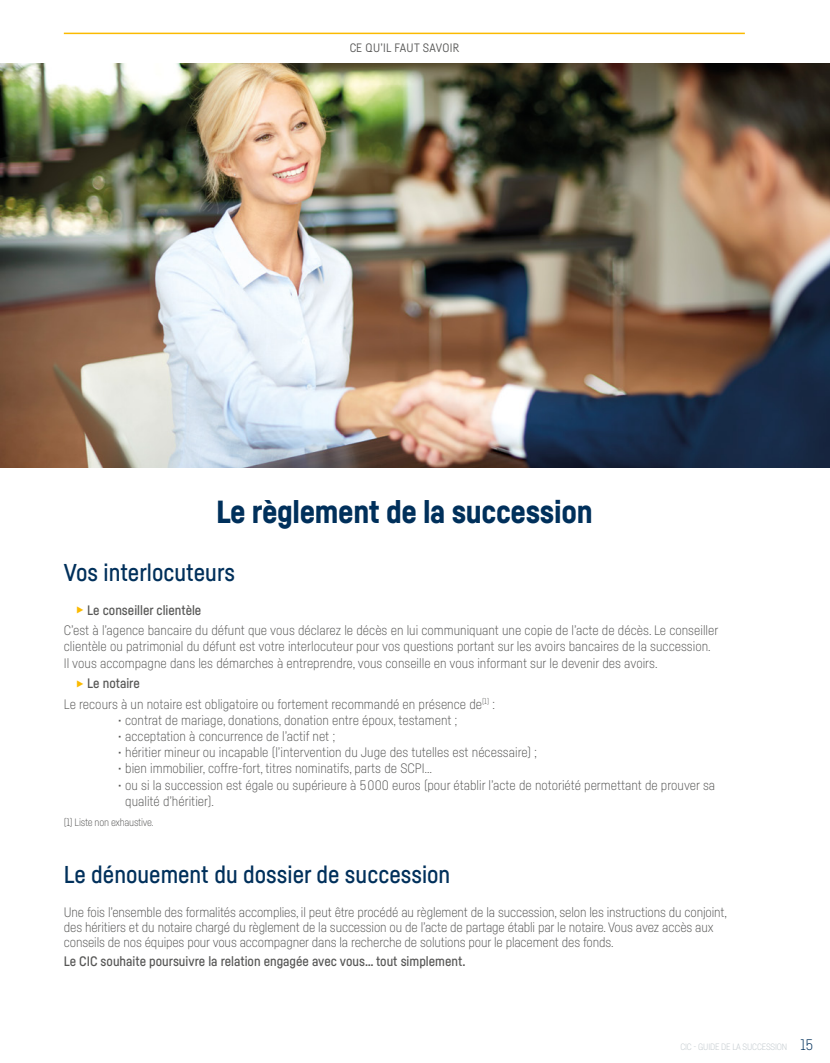
<style>
.page{position:relative;width:830px;height:1063px;background:#fff}
.page>*{position:absolute;margin:0;border:0;box-sizing:border-box;transform-origin:0 0}
.t1{font:900 31.5px "Fabrikat";letter-spacing:-.01em;color:#00305b}
.t2{font:500 24px "Fabrikat";color:#00305b}
.t3{font:300 13.5px/20.4px "Fabrikat";color:#575756}
.t4{font:500 13.5px "Fabrikat";color:#575756}
.t5{font:12px "Fabrikat";letter-spacing:.025em;color:#575756}
.t6{font:300 10.5px "Fabrikat";letter-spacing:-.025em;color:#575756}
.t7{font:300 9px "Fabrikat";letter-spacing:-.02em;color:#bdc5ca}
.s1{font-family:"European Pi Three";font-weight:400;font-size:9px;color:#fbba00}
.s2{font-weight:500}
.s3{font-size:15px;color:#00305b}
</style>
<div class="page">
<img style="left:1px;top:64px;width:828px;height:404px">
<hr style="left:64px;top:33px;width:680px;height:1px;background:#fbba00">
<p class="t5" style="left:349px;top:41px;width:111px">CE QU’IL FAUT SAVOIR</p>
<h1 class="t1" style="left:216px;top:492px;width:378px">Le règlement de la succession</h1>
<h2 class="t2" style="left:64px;top:558px;width:173px">Vos interlocuteurs</h2>
<p class="t3" style="left:64px;top:599px;width:655px;text-indent:13px"><span class="s1">E</span> <span class="s2">Le conseiller clientèle<br></span>C’est à l’agence bancaire du défunt que vous déclarez le décès en lui communiquant une copie de l’acte de décès. Le conseiller</p>
<p class="t3" style="left:64px;top:638px;width:648px;line-height:16.2px">clientèle ou patrimonial du défunt est votre interlocuteur pour vos questions portant sur les avoirs bancaires de la succession.<br>Il vous accompagne dans les démarches à entreprendre, vous conseille en vous informant sur le devenir des avoirs.</p>
<p class="t3" style="left:64px;top:673px;width:432px;text-indent:13px"><span class="s1">E</span> <span class="s2">Le notaire<br></span>Le recours à un notaire est obligatoire ou fortement recommandé en présence de<sup>(1)</sup> :</p>
<p class="t3" style="left:118px;top:709px;width:341px">• contrat de mariage, donations, donation entre époux, testament ;</p>
<p class="t3" style="left:118px;top:726px;width:219px">• acceptation à concurrence de l’actif net ;</p>
<p class="t3" style="left:118px;top:742px;width:420px">• héritier mineur ou incapable (l’intervention du Juge des tutelles est nécessaire) ;</p>
<p class="t3" style="left:118px;top:758px;width:315px">• bien immobilier, coffre-fort, titres nominatifs, parts de SCPI…</p>
<p class="t3" style="left:125px;top:776px;width:591px;line-height:16.2px;text-indent:-7px">• ou si la succession est égale ou supérieure à 5 000 euros (pour établir l’acte de notoriété permettant de prouver sa qualité d’héritier).</p>
<p class="t6" style="left:64px;top:816px;width:91px">(1) Liste non exhaustive.</p>
<h2 class="t2" style="left:64px;top:860px;width:388px">Le dénouement du dossier de succession</h2>
<p class="t3" style="left:64px;top:904px;width:664px;line-height:15px">Une fois l’ensemble des formalités accomplies, il peut être procédé au règlement de la succession, selon les instructions du conjoint, des héritiers et du notaire chargé du règlement de la succession ou de l’acte de partage établi par le notaire. Vous avez accès aux conseils de nos équipes pour vous accompagner dans la recherche de solutions pour le placement des fonds.</p>
<p class="t4" style="left:64px;top:953px;width:403px">Le CIC souhaite poursuivre la relation engagée avec vous… tout simplement.</p>
<p class="t7" style="left:680px;top:1042px;width:134px">CIC - GUIDE DE LA SUCCESSION <span class="s3">15</span></p>
</div>
